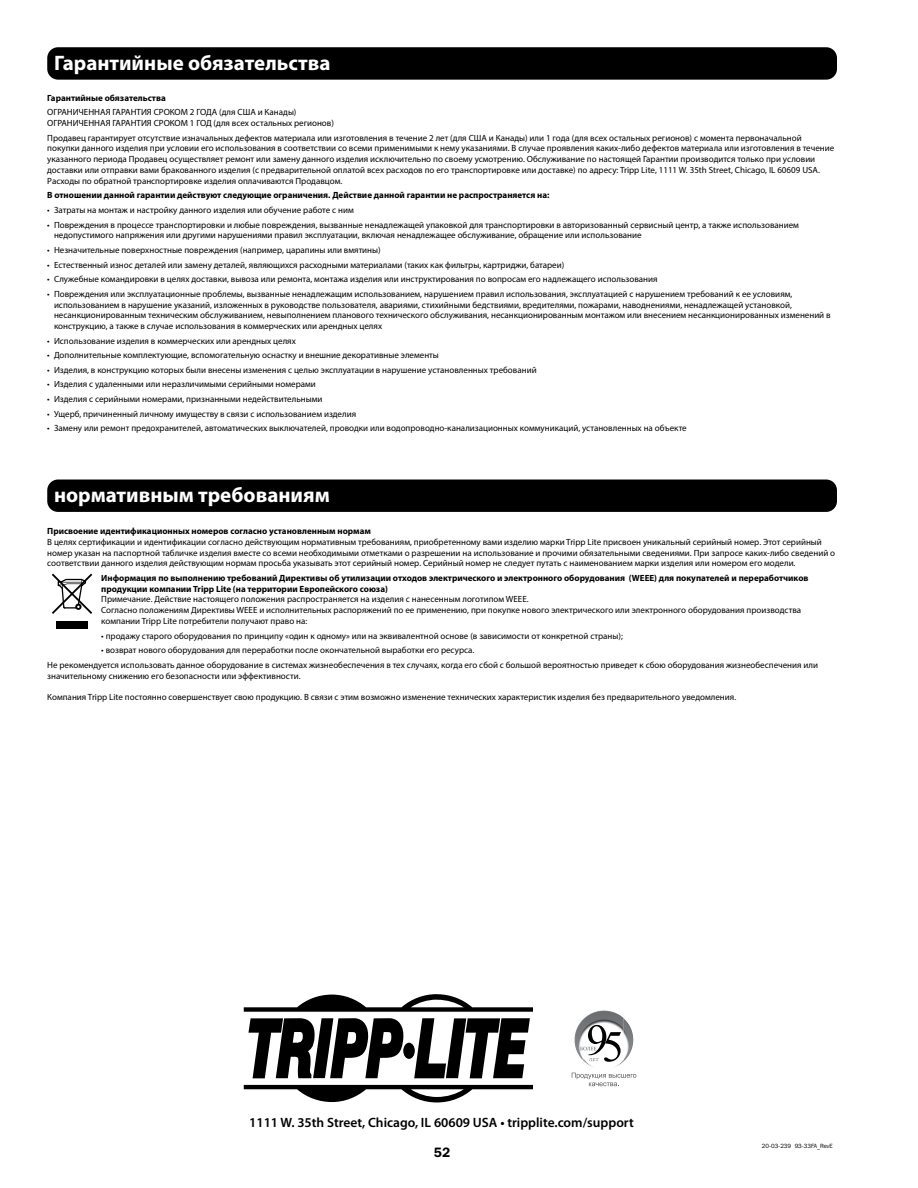
<style>
.page{position:relative;width:918px;height:1188px;background:#fff}
.page>*{position:absolute;margin:0;border:0;box-sizing:border-box;transform-origin:0 0}
.t1{font:700 21px "Myriad Pro";color:#fff}
.t2{font:600 13.5px "Myriad Pro";color:#000}
.t3{font:600 13.5px "Franklin Gothic IT Cby BT";color:#000}
.t4{font:9px/10.8px "Myriad Pro";color:#000}
.t5{font:700 9px/10.8px "Myriad Pro";color:#000}
.t6{font:6px "Franklin Gothic IT Cby BT";color:#000}
</style>
<div class="page">
<div style="left:56px;top:621px;width:31px;height:8px;background:#000"></div>
<svg style="left:52px;top:574px;width:40px;height:40px"></svg>
<div style="left:47px;top:47px;width:790px;height:33px;background:#000;border-radius:11px"></div>
<div style="left:47px;top:480px;width:790px;height:32px;background:#000;border-radius:11px"></div>
<div style="left:403px;top:1043px;width:12px;height:16px;background:#000;border-radius:50%"></div>
<svg style="left:248px;top:1018px;width:156px;height:60px"></svg>
<svg style="left:414px;top:1018px;width:116px;height:60px"></svg>
<svg style="left:244px;top:994px;width:289px;height:18px"></svg>
<svg style="left:244px;top:1085px;width:289px;height:18px"></svg>
<img style="left:578px;top:1010px;width:25px;height:16px">
<img style="left:623px;top:1024px;width:10px;height:38px">
<img style="left:583px;top:1060px;width:35px;height:7px">
<svg style="left:588px;top:1025px;width:33px;height:37px"></svg>
<svg style="left:572px;top:1073px;width:64px;height:13px"></svg>
<h1 class="t1" style="left:54px;top:49px;width:278px">Гарантийные обязательства</h1>
<p class="t5" style="left:47px;top:92px;width:120px">Гарантийные обязательства</p>
<p class="t4" style="left:47px;top:107px;width:288px">ОГРАНИЧЕННАЯ ГАРАНТИЯ СРОКОМ 2 ГОДА (для США и Канады)<br>ОГРАНИЧЕННАЯ ГАРАНТИЯ СРОКОМ 1 ГОД (для всех остальных регионов)</p>
<p class="t4" style="left:47px;top:132px;width:789px">Продавец гарантирует отсутствие изначальных дефектов материала или изготовления в течение 2 лет (для США и Канады) или 1 года (для всех остальных регионов) с момента первоначальной покупки данного изделия при условии его использования в соответствии со всеми применимыми к нему указаниями. B случае проявления каких-либо дефектов материала или изготовления в течение указанного периода Продавец осущеcтвляет ремонт или замену данного изделия иcключительно по своему усмотрению. Обслуживание по настоящей Гарантии производится только при условии доставки или отправки вами бракованного изделия (с предварительной оплатой всех расходов по его транспортировке или доставке) по адресу: Tripp Lite, 1111 W. 35th Street, Chicago, IL 60609 USA.<br>Pасходы по обратной транспортировке изделия оплачиваются Продавцoм.</p>
<p class="t5" style="left:47px;top:190px;width:504px">В отношении данной гарантии действуют следующие ограничения. Действие данной гарантии не распространяется на:</p>
<p class="t4" style="left:47px;top:204px;width:308px">• Затраты на монтаж и настройку данного изделия или обучение работе с ним</p>
<p class="t4" style="left:54px;top:219px;width:747px;text-indent:-7px">• Повреждения в процессе транспортировки и любые повреждения, вызванные ненадлежащей упаковкой для транспортировки в авторизованный сервисный центр, а также использованием недопустимого напряжения или другими нарушениями правил эксплуатации, включая ненадлежащее обслуживание, обращение или использование</p>
<p class="t4" style="left:47px;top:244px;width:335px">• Незначительные поверхностные повреждения (например, царапины или вмятины)</p>
<p class="t4" style="left:47px;top:259px;width:519px">• Естественный износ деталей или замену деталей, являющихся расходными материалами (таких как фильтры, картриджи, батареи)</p>
<p class="t4" style="left:47px;top:274px;width:612px">• Служебные командировки в целях доставки, вывоза или ремонта, монтажа изделия или инструктирования по вопросам его надлежащего использования</p>
<p class="t4" style="left:54px;top:288px;width:778px;text-indent:-7px">• Повреждения или эксплуатационные проблемы, вызванные ненадлежащим использованием, нарушением правил использования, эксплуатацией с нарушением требований к ее условиям, использованием в нарушение указаний, изложенных в руководстве пользователя, авариями, стихийными бедствиями, вредителями, пожарами, наводнениями, ненадлежащей установкой, несанкционированным техническим обслуживанием, невыполнением планового технического обслуживания, несанкционированным монтажом или внесением несанкционированных изменений в конструкцию, а также в случае использования в коммерческих или арендных целях</p>
<p class="t4" style="left:47px;top:335px;width:250px">• Использование изделия в коммерческих или арендных целях</p>
<p class="t4" style="left:47px;top:350px;width:393px">• Дополнительные комплектующие, вспомогательную оснастку и внешние декоративные элементы</p>
<p class="t4" style="left:47px;top:364px;width:491px">• Изделия, в конструкцию которых были внесены изменения с целью эксплуатации в нарушение установленных требований</p>
<p class="t4" style="left:47px;top:379px;width:270px">• Изделия с удаленными или неразличимыми серийными номерами</p>
<p class="t4" style="left:47px;top:393px;width:277px">• Изделия с серийными номерами, признанными недействительными</p>
<p class="t4" style="left:47px;top:408px;width:311px">• Ущерб, причиненный личному имуществу в связи с использованием изделия</p>
<p class="t4" style="left:47px;top:423px;width:641px">• Замену или ремонт предохранителей, автоматических выключателей, проводки или водопроводно-канализационных коммуникаций, установленных на объекте</p>
<h1 class="t1" style="left:54px;top:481px;width:277px">нормативным требованиям</h1>
<p class="t5" style="left:47px;top:525px;width:325px">Присвоение идентификационных номеров согласно установленным нормам</p>
<p class="t4" style="left:47px;top:536px;width:789px">В целях сертификации и идентификации согласно действующим нормативным требованиям, приобретенному вами изделию марки Tripp Lite присвоен уникальный серийный номер. Этот серийный номер указан на паспортной табличке изделия вместе со всеми необходимыми отметками о разрешении на использование и прочими обязательными сведениями. При запросе каких-либо сведений о соответствии данного изделия действующим нормам просьба указывать этот серийный номер. Серийный номер не следует путать с наименованием марки изделия или номером его модели.</p>
<p class="t5" style="left:101px;top:572px;width:709px">Информация по выполнению требований Директивы об утилизации отходов электрического и электронного оборудования (WEEE) для покупателей и переработчиков продукции компании Tripp Lite (на территории Европейского союза)</p>
<p class="t4" style="left:101px;top:594px;width:701px">Примечание. Действие настоящего положения распространяется на изделия с нанесенным логотипом WEEE.<br>Согласно положениям Директивы WEEE и исполнительных распоряжений по ее применению, при покупке нового электрического или электронного оборудования производства компании Tripp Lite потребители получают право на:</p>
<p class="t4" style="left:101px;top:630px;width:523px">• продажу старого оборудования по принципу «один к одному» или на эквивалентной основе (в зависимости от конкретной страны);</p>
<p class="t4" style="left:47px;top:643px;width:772px;line-height:14.5px;text-indent:54px">• возврат нового оборудования для переработки после окончательной выработки его ресурса.<br>Не рекомендуется использовать данное оборудование в системах жизнеобеспечения в тех случаях, когда его сбой с большой вероятностью приведет к сбою оборудования жизнеобеспечения или</p>
<p class="t4" style="left:47px;top:670px;width:255px">значительному снижению его безопасности или эффективности.</p>
<p class="t4" style="left:47px;top:692px;width:691px">Компания Tripp Lite постоянно совершенствует свою продукцию. В связи с этим возможно изменение технических характеристик изделия без предварительного уведомления.</p>
<h2 class="t2" style="left:249px;top:1114px;width:386px">1111 W. 35th Street, Chicago, IL 60609 USA • tripplite.com/support</h2>
<h2 class="t3" style="left:434px;top:1144px;width:18px">52</h2>
<p class="t6" style="left:762px;top:1142px;width:72px">20-03-239 93-33FA_RevE</p>
</div>
